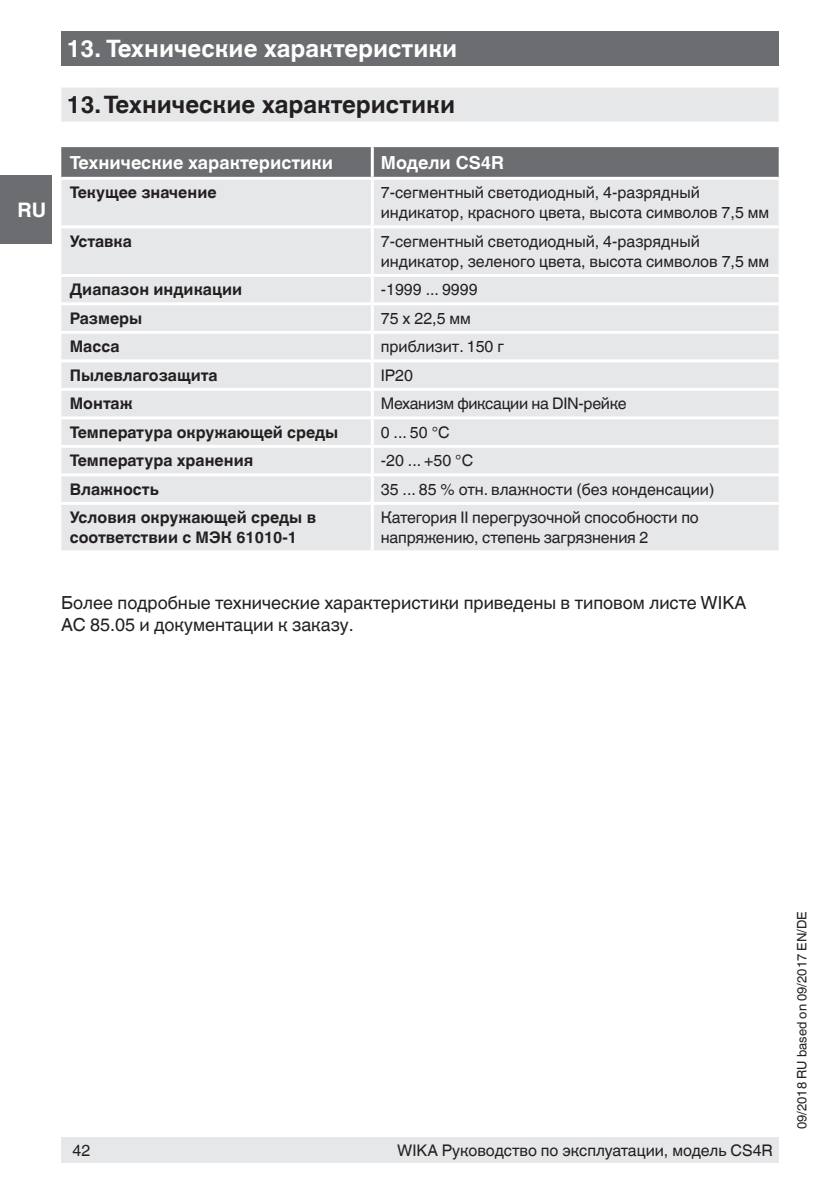
<style>
.page{position:relative;width:840px;height:1191px;background:#fff}
.page>*{position:absolute;margin:0;border:0;box-sizing:border-box;transform-origin:0 0}
.t1{font:700 24px "Helvetica World";color:#231f20}
.t2{font:700 24px "Helvetica World";color:#fff}
.t3{font:700 20px "Helvetica World";color:#fff}
.t4{font:18px/22px "Helvetica World";color:#231f20}
.t5{font:700 18px "Helvetica World";color:#fff}
.t6{font:16px/20px "Helvetica World";color:#231f20}
.t7{font:700 16px/20px "Helvetica World";color:#231f20}
.t8{font:16px "Helvetica World";letter-spacing:-.02em;color:#231f20}
.t9{font:13px "Helvetica World";color:#231f20}
</style>
<div class="page">
<div style="left:61px;top:31px;width:717px;height:34px;background:#6c6d70"></div>
<div style="left:61px;top:1137px;width:717px;height:25px;background:#e6e7e9"></div>
<div style="left:0;top:176px;width:52px;height:68px;background:#6c6d70"></div>
<div style="left:61px;top:88px;width:717px;height:34px;background:#e6e7e9"></div>
<div style="left:61px;top:147px;width:717px;height:30px;background:#6c6d70"></div>
<div style="left:61px;top:180px;width:717px;height:370px;background:#e6e7e9"></div>
<hr style="left:370px;top:147px;width:3px;height:30px;background:#fff">
<hr style="left:370px;top:180px;width:3px;height:45px;background:#fff">
<hr style="left:61px;top:225px;width:311px;height:3px;background:#fff">
<hr style="left:372px;top:225px;width:406px;height:3px;background:#fff">
<hr style="left:370px;top:228px;width:3px;height:46px;background:#fff">
<hr style="left:61px;top:274px;width:311px;height:3px;background:#fff">
<hr style="left:372px;top:274px;width:406px;height:3px;background:#fff">
<hr style="left:370px;top:277px;width:3px;height:25px;background:#fff">
<hr style="left:61px;top:302px;width:311px;height:3px;background:#fff">
<hr style="left:372px;top:302px;width:406px;height:3px;background:#fff">
<hr style="left:61px;top:331px;width:311px;height:3px;background:#fff">
<hr style="left:372px;top:331px;width:406px;height:3px;background:#fff">
<hr style="left:370px;top:305px;width:3px;height:26px;background:#fff">
<hr style="left:61px;top:502px;width:311px;height:3px;background:#fff">
<hr style="left:372px;top:502px;width:406px;height:3px;background:#fff">
<hr style="left:370px;top:334px;width:3px;height:25px;background:#fff">
<hr style="left:61px;top:359px;width:311px;height:3px;background:#fff">
<hr style="left:372px;top:359px;width:406px;height:3px;background:#fff">
<hr style="left:370px;top:362px;width:3px;height:26px;background:#fff">
<hr style="left:61px;top:388px;width:311px;height:3px;background:#fff">
<hr style="left:372px;top:388px;width:406px;height:3px;background:#fff">
<hr style="left:370px;top:391px;width:3px;height:25px;background:#fff">
<hr style="left:370px;top:419px;width:3px;height:26px;background:#fff">
<hr style="left:61px;top:445px;width:311px;height:3px;background:#fff">
<hr style="left:372px;top:445px;width:406px;height:3px;background:#fff">
<hr style="left:370px;top:448px;width:3px;height:25px;background:#fff">
<hr style="left:61px;top:473px;width:311px;height:3px;background:#fff">
<hr style="left:372px;top:473px;width:406px;height:3px;background:#fff">
<hr style="left:370px;top:476px;width:3px;height:26px;background:#fff">
<hr style="left:370px;top:505px;width:3px;height:45px;background:#fff">
<hr style="left:61px;top:416px;width:311px;height:3px;background:#fff">
<hr style="left:372px;top:416px;width:406px;height:3px;background:#fff">
<p class="t3" style="left:18px;top:198px;width:30px">RU</p>
<h1 class="t2" style="left:67px;top:34px;width:392px">13. Технические характеристики</h1>
<h1 class="t1" style="left:67px;top:91px;width:389px">13.Технические характеристики</h1>
<p class="t5" style="left:70px;top:152px;width:265px">Технические характеристики</p>
<p class="t5" style="left:380px;top:152px;width:125px">Модели CS4R</p>
<p class="t7" style="left:70px;top:183px;width:148px">Текущее значение</p>
<p class="t6" style="left:380px;top:183px;width:389px">7-сегментный светодиодный, 4-разрядный индикатор, красного цвета, высота символов 7,5 мм</p>
<p class="t7" style="left:70px;top:231px;width:64px">Уставка</p>
<p class="t6" style="left:380px;top:231px;width:390px">7-сегментный светодиодный, 4-разрядный индикатор, зеленого цвета, высота символов 7,5 мм</p>
<p class="t7" style="left:70px;top:280px;width:174px">Диапазон индикации</p>
<p class="t6" style="left:380px;top:280px;width:98px">-1999 ... 9999</p>
<p class="t7" style="left:70px;top:308px;width:74px">Размеры</p>
<p class="t6" style="left:380px;top:308px;width:92px">75 x 22,5 мм</p>
<p class="t7" style="left:70px;top:337px;width:51px">Масса</p>
<p class="t6" style="left:380px;top:337px;width:124px">приблизит. 150 г</p>
<p class="t7" style="left:70px;top:365px;width:149px">Пылевлагозащита</p>
<p class="t6" style="left:380px;top:365px;width:34px">IP20</p>
<p class="t7" style="left:70px;top:394px;width:64px">Монтаж</p>
<p class="t8" style="left:380px;top:394px;width:247px">Механизм фиксации на DIN-рейке</p>
<p class="t7" style="left:70px;top:422px;width:270px">Температура окружающей среды</p>
<p class="t6" style="left:380px;top:422px;width:70px">0 ... 50 °C</p>
<p class="t7" style="left:70px;top:451px;width:185px">Температура хранения</p>
<p class="t6" style="left:380px;top:451px;width:94px">-20 ... +50 °C</p>
<p class="t7" style="left:70px;top:479px;width:90px">Влажность</p>
<p class="t6" style="left:380px;top:479px;width:335px">35 ... 85 % отн. влажности (без конденсации)</p>
<p class="t7" style="left:70px;top:508px;width:248px">Условия окружающей среды в соответствии с МЭК 61010-1</p>
<p class="t6" style="left:380px;top:508px;width:319px">Категория II перегрузочной способности по напряжению, степень загрязнения 2</p>
<p class="t4" style="left:61px;top:592px;width:686px">Более подробные технические характеристики приведены в типовом листе WIKA<br>AC 85.05 и документации к заказу.</p>
<p class="t6" style="left:73px;top:1140px;width:19px">42</p>
<p class="t6" style="left:397px;top:1140px;width:377px">WIKA Руководство по эксплуатации, модель CS4R</p>
<p class="t9" style="left:793px;top:1129px;width:219px;rotate:-90deg">09/2018 RU based on 09/2017 EN/DE</p>
</div>
